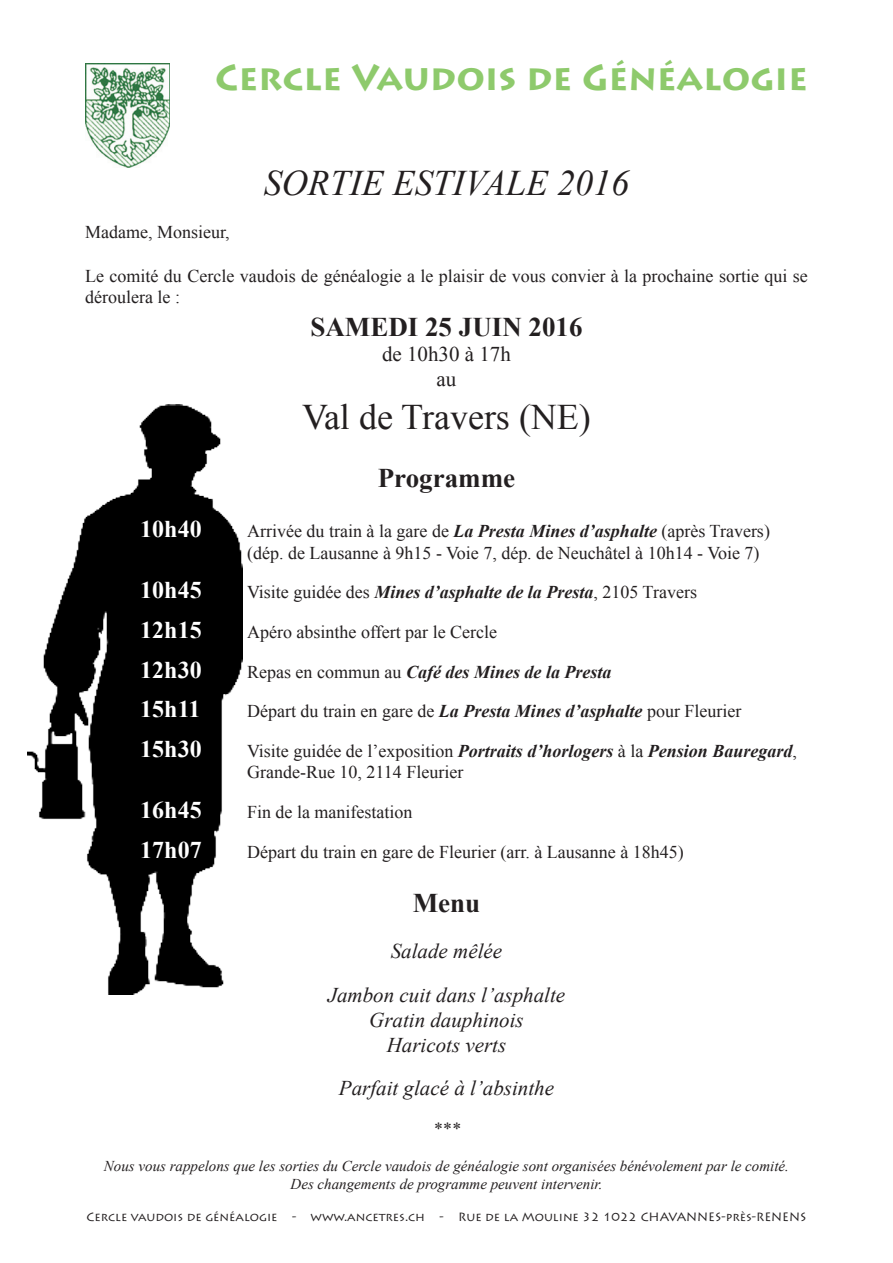
<style>
.page{position:relative;width:893px;height:1263px;background:#fff}
.page>*{position:absolute;margin:0;border:0;box-sizing:border-box;transform-origin:0 0}
.t1{font:700 36px "Lithos Pro";color:#8eca6c}
.t2{font:italic 36px "Times New Roman";color:#231f20}
.t3{font:36px "Times New Roman";color:#231f20}
.t4{font:700 27px "Times New Roman";color:#231f20}
.t5{font:700 24px "Times New Roman";color:#fff}
.t6{font:italic 21px/43.2px "Times New Roman";color:#231f20;text-align:center}
.t7{font:21px/25.2px "Times New Roman";color:#231f20;text-align:center}
.t8{font:18px/21.6px "Times New Roman";color:#231f20}
.t9{font:italic 700 18px "Times New Roman";color:#231f20}
.t10{font:italic 18px "Times New Roman";color:#231f20}
.t11{font:italic 15px/18px "Times New Roman";color:#231f20;text-align:center}
.t12{font:12px "Lithos Pro";color:#231f20}
.s1{font-weight:700;font-style:italic}
.s2{font-weight:400;font-style:normal}
</style>
<div class="page">
<img style="left:85px;top:64px;width:84px;height:103px">
<img style="left:28px;top:405px;width:215px;height:589px">
<h1 class="t1" style="left:215px;top:56px;width:594px">Cercle Vaudois de Généalogie</h1>
<h1 class="t2" style="left:264px;top:158px;width:367px">SORTIE ESTIVALE 2016</h1>
<p class="t8" style="left:85px;top:221px;width:146px">Madame, Monsieur,</p>
<p class="t8" style="left:85px;top:264px;width:724px">Le comité du Cercle vaudois de généalogie a le plaisir de vous convier à la prochaine sortie qui se déroulera le :</p>
<h2 class="t4" style="left:310px;top:308px;width:274px">SAMEDI 25 JUIN 2016</h2>
<p class="t7" style="left:382px;top:341px;width:130px">de 10h30 à 17h au</p>
<h1 class="t3" style="left:302px;top:393px;width:290px">Val de Travers (NE)</h1>
<h2 class="t4" style="left:378px;top:459px;width:139px">Programme</h2>
<h3 class="t5" style="left:140px;top:512px;width:63px">10h40</h3>
<p class="t8" style="left:247px;top:520px;width:524px">Arrivée du train à la gare de <span class="s1">La Presta Mines d’asphalte</span> (après Travers) (dép. de Lausanne à 9h15 - Voie 7, dép. de Neuchâtel à 10h14 - Voie 7)</p>
<h3 class="t5" style="left:140px;top:574px;width:63px">10h45</h3>
<p class="t8" style="left:247px;top:581px;width:451px">Visite guidée des <span class="s1">Mines d’asphalte de la Presta</span>, 2105 Travers</p>
<h3 class="t5" style="left:140px;top:613px;width:63px">12h15</h3>
<p class="t8" style="left:247px;top:621px;width:252px">Apéro absinthe offert par le Cercle</p>
<h3 class="t5" style="left:140px;top:653px;width:63px">12h30</h3>
<p class="t9" style="left:247px;top:659px;width:366px"><span class="s2">Repas en commun au</span> Café des Mines de la Presta</p>
<h3 class="t5" style="left:140px;top:692px;width:62px">15h11</h3>
<p class="t8" style="left:247px;top:700px;width:496px">Départ du train en gare de <span class="s1">La Presta Mines d’asphalte</span> pour Fleurier</p>
<h3 class="t5" style="left:140px;top:732px;width:63px">15h30</h3>
<p class="t8" style="left:247px;top:740px;width:551px">Visite guidée de l’exposition <span class="s1">Portraits d’horlogers</span> à la <span class="s1">Pension Bauregard</span>,<br>Grande-Rue 10, 2114 Fleurier</p>
<h3 class="t5" style="left:140px;top:793px;width:63px">16h45</h3>
<p class="t8" style="left:247px;top:801px;width:167px">Fin de la manifestation</p>
<h3 class="t5" style="left:140px;top:833px;width:63px">17h07</h3>
<p class="t8" style="left:247px;top:840px;width:438px">Départ du train en gare de Fleurier (arr. à Lausanne à 18h45)</p>
<h2 class="t4" style="left:413px;top:884px;width:69px">Menu</h2>
<p class="t6" style="left:328px;top:929px;width:239px">Salade mêlée<br>Jambon cuit dans l’asphalte</p>
<p class="t6" style="left:369px;top:1007px;width:156px;line-height:25.2px">Gratin dauphinois<br>Haricots verts</p>
<p class="t6" style="left:339px;top:1066px;width:217px">Parfait glacé à l’absinthe</p>
<p class="t10" style="left:433px;top:1116px;width:28px">***</p>
<p class="t11" style="left:104px;top:1156px;width:687px">Nous vous rappelons que les sorties du Cercle vaudois de généalogie sont organisées bénévolement par le comité.<br>Des changements de programme peuvent intervenir.</p>
<p class="t12" style="left:87px;top:1209px;width:721px">Cercle vaudois de généalogie - www.ancetres.ch - Rue de la Mouline 32 1022 CHAVANNES-près-RENENS</p>
</div>
